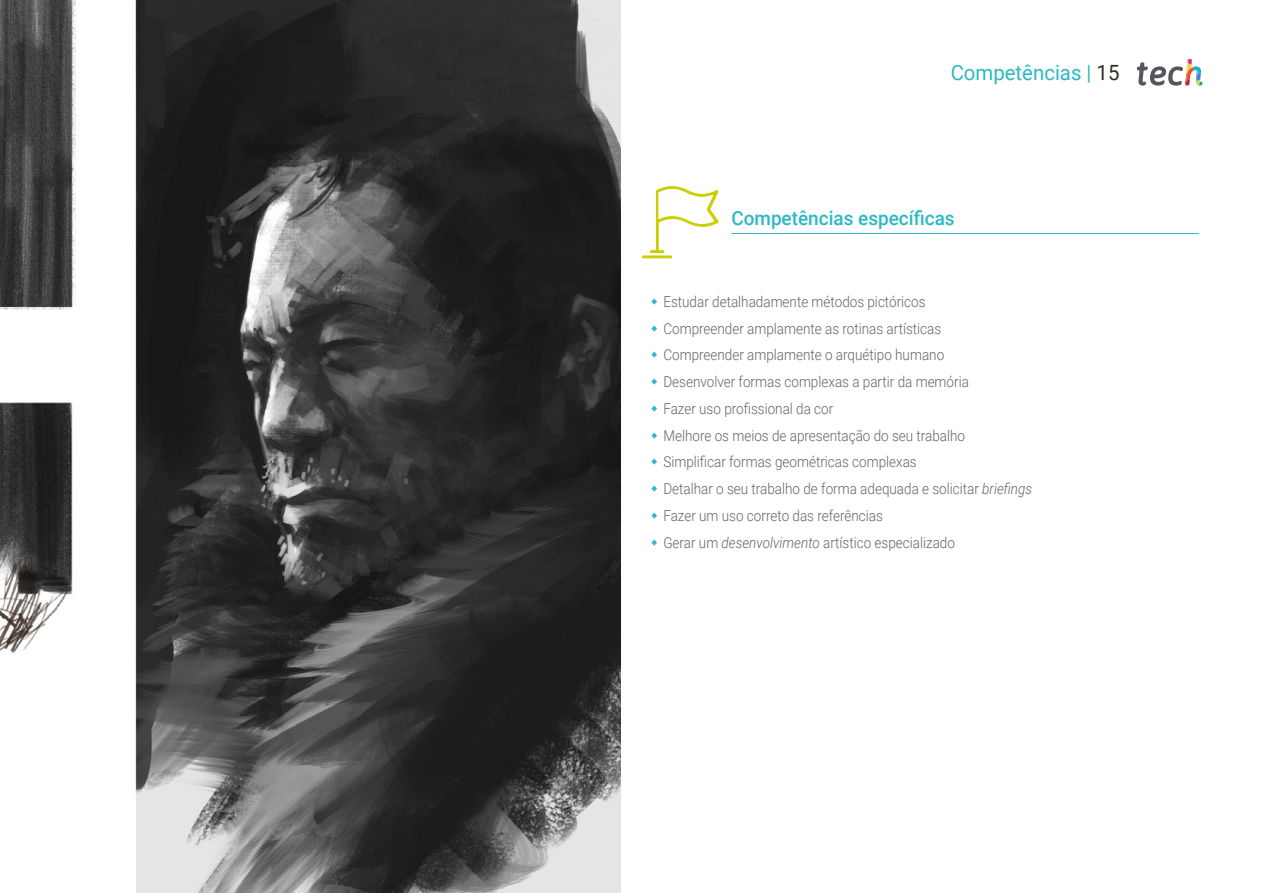
<style>
.page{position:relative;width:1263px;height:893px;background:#fff}
.page>*{position:absolute;margin:0;border:0;box-sizing:border-box;transform-origin:0 0}
.t1{font:21px "Roboto";color:#2db8c5}
.t2{font:500 19.5px "Roboto";color:#2db8c5}
.t3{font:300 15px/26.7px "Roboto";color:#61646a;scale:.9 1}
.s1{color:#312e20}
.s2{font-style:italic}
</style>
<div class="page">
<hr style="left:731px;top:233px;width:468px;height:1px;background:#2db8c5">
<hr style="left:642px;top:255px;width:30px;height:3px;background:#cdce00">
<svg style="left:650px;top:186px;width:69px;height:67px"></svg>
<svg style="left:1137px;top:59px;width:65px;height:27px"></svg>
<img style="left:0;top:0;width:621px;height:893px">
<h1 class="t1" style="left:951px;top:57px;width:170px">Competências | <span class="s1">15</span></h1>
<h2 class="t2" style="left:731px;top:205px;width:225px">Competências específicas</h2>
<p class="t3" style="left:663px;top:288px;width:411px">Estudar detalhadamente métodos pictóricos<br>Compreender amplamente as rotinas artísticas<br>Compreender amplamente o arquétipo humano<br>Desenvolver formas complexas a partir da memória<br>Fazer uso profissional da cor<br>Melhore os meios de apresentação do seu trabalho<br>Simplificar formas geométricas complexas<br>Detalhar o seu trabalho de forma adequada e solicitar <span class="s2">briefings </span>Fazer um uso correto das referências<br>Gerar um <span class="s2">desenvolvimento</span> artístico especializado</p>
</div>
